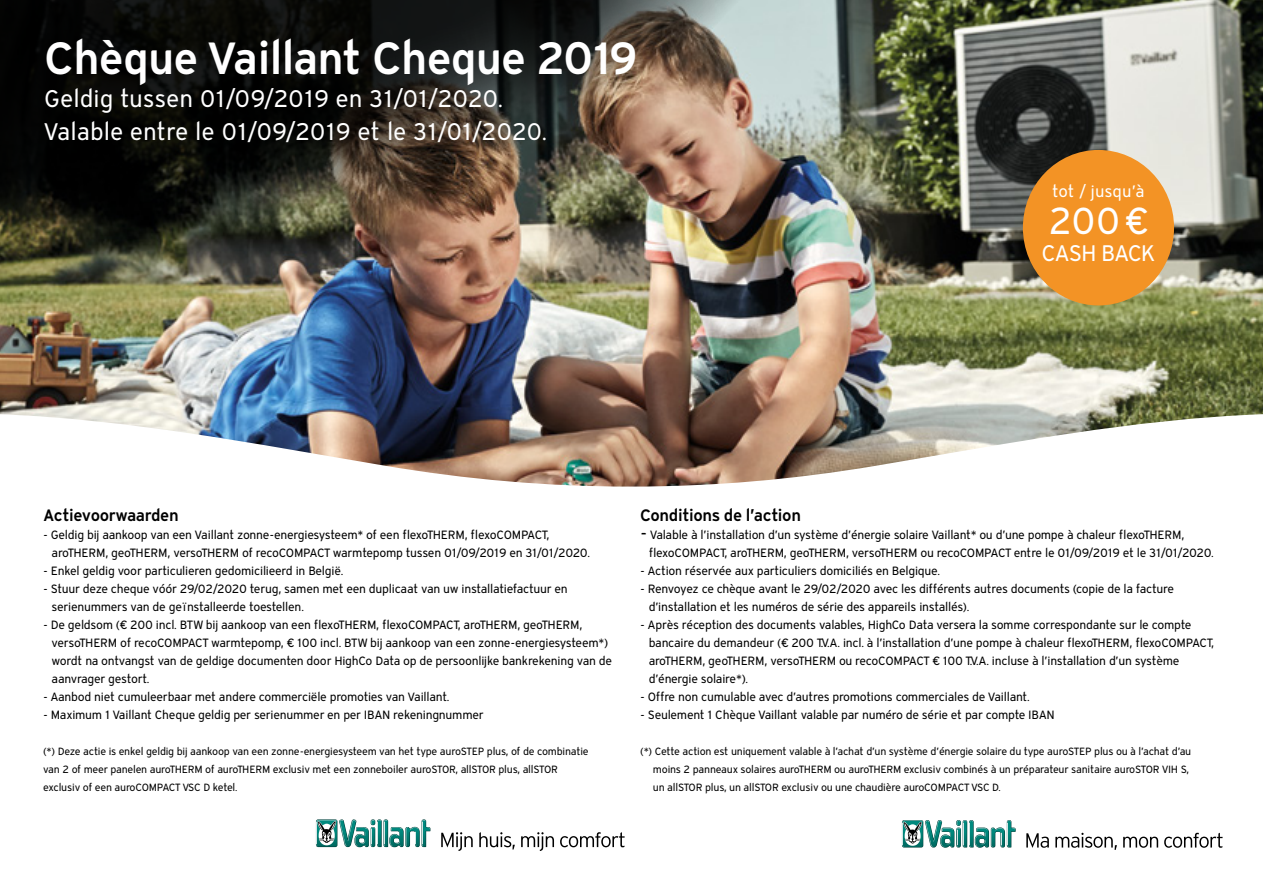
<style>
.page{position:relative;width:1263px;height:893px;background:#fff}
.page>*{position:absolute;margin:0;border:0;box-sizing:border-box;transform-origin:0 0}
.t1{font:600 45px "Vaillant 12";letter-spacing:-.02em;color:#fff}
.t2{font:37.5px "Vaillant 14";color:#fff}
.t3{font:24px/33px "Vaillant 12";letter-spacing:-.005em;color:#fff}
.t4{font:22.5px "Vaillant 14";letter-spacing:-.055em;color:#fff}
.t5{font:600 16.5px "Vaillant 12";letter-spacing:-.02em;color:#000}
.t6{font:16.5px "Vaillant 14";letter-spacing:-.005em;color:#fff}
.t7{font:12px/18px "Vaillant 12";letter-spacing:-.02em;color:#000}
.t8{font:10.5px/18px "Vaillant 12";letter-spacing:-.02em;color:#000}
.s1{font-size:18px}
</style>
<div class="page">
<img style="left:0;top:0;width:1263px;height:414px">
<svg style="left:0;top:414px;width:1263px;height:436px"></svg>
<svg style="left:316px;top:819px;width:114px;height:28px"></svg>
<svg style="left:441px;top:832px;width:32px;height:19px"></svg>
<svg style="left:479px;top:832px;width:36px;height:17px"></svg>
<svg style="left:521px;top:832px;width:33px;height:19px"></svg>
<svg style="left:560px;top:832px;width:65px;height:15px"></svg>
<svg style="left:902px;top:820px;width:114px;height:28px"></svg>
<svg style="left:1026px;top:833px;width:23px;height:15px"></svg>
<svg style="left:1055px;top:833px;width:62px;height:17px"></svg>
<svg style="left:1123px;top:837px;width:35px;height:11px"></svg>
<svg style="left:1164px;top:833px;width:58px;height:15px"></svg>
<img style="left:0;top:0;width:799px;height:268px">
<div style="left:1023px;top:150px;width:151px;height:155px;background:#f39325;border-radius:50%"></div>
<h1 class="t1" style="left:44px;top:28px;width:595px">Chèque Vaillant Cheque 2019</h1>
<h3 class="t3" style="left:44px;top:82px;width:504px">Geldig tussen 01/09/2019 en 31/01/2020.<br>Valable entre le 01/09/2019 et le 31/01/2020.</h3>
<h3 class="t6" style="left:1052px;top:180px;width:94px">tot / jusqu’à</h3>
<h2 class="t2" style="left:1048px;top:197px;width:101px">200€</h2>
<h3 class="t4" style="left:1041px;top:239px;width:115px">CASH BACK</h3>
<h3 class="t5" style="left:43px;top:504px;width:137px">Actievoorwaarden</h3>
<p class="t7" style="left:52px;top:526px;width:540px;text-indent:-8px">- Geldig bij aankoop van een Vaillant zonne-energiesysteem* of een flexoTHERM, flexoCOMPACT, aroTHERM, geoTHERM, versoTHERM of recoCOMPACT warmtepomp tussen 01/09/2019 en 31/01/2020.</p>
<p class="t7" style="left:43px;top:562px;width:302px">- Enkel geldig voor particulieren gedomicilieerd in België.</p>
<p class="t7" style="left:52px;top:580px;width:518px;text-indent:-8px">- Stuur deze cheque vóór 29/02/2020 terug, samen met een duplicaat van uw installatiefactuur en serienummers van de geïnstalleerde toestellen.</p>
<p class="t7" style="left:52px;top:616px;width:562px;text-indent:-8px">- De geldsom (€ 200 incl. BTW bij aankoop van een flexoTHERM, flexoCOMPACT, aroTHERM, geoTHERM, versoTHERM of recoCOMPACT warmtepomp, € 100 incl. BTW bij aankoop van een zonne-energiesysteem*) wordt na ontvangst van de geldige documenten door HighCo Data op de persoonlijke bankrekening van de aanvrager gestort.</p>
<p class="t7" style="left:43px;top:688px;width:408px">- Aanbod niet cumuleerbaar met andere commerciële promoties van Vaillant.</p>
<p class="t7" style="left:43px;top:706px;width:442px">- Maximum 1 Vaillant Cheque geldig per serienummer en per IBAN rekeningnummer</p>
<p class="t8" style="left:43px;top:743px;width:547px">(*) Deze actie is enkel geldig bij aankoop van een zonne-energiesysteem van het type auroSTEP plus, of de combinatie van 2 of meer panelen auroTHERM of auroTHERM exclusiv met een zonneboiler auroSTOR, allSTOR plus, allSTOR exclusiv of een auroCOMPACT VSC D ketel.</p>
<h3 class="t5" style="left:640px;top:504px;width:162px">Conditions de l’action</h3>
<p class="t7" style="left:649px;top:525px;width:567px;text-indent:-9px"><span class="s1">-</span> Valable à l’installation d’un système d’énergie solaire Vaillant* ou d’une pompe à chaleur flexoTHERM, flexoCOMPACT, aroTHERM, geoTHERM, versoTHERM ou recoCOMPACT entre le 01/09/2019 et le 31/01/2020.</p>
<p class="t7" style="left:640px;top:561px;width:301px">- Action réservée aux particuliers domiciliés en Belgique.</p>
<p class="t7" style="left:649px;top:579px;width:527px;text-indent:-8px">- Renvoyez ce chèque avant le 29/02/2020 avec les différents autres documents (copie de la facture d’installation et les numéros de série des appareils installés).</p>
<p class="t7" style="left:649px;top:615px;width:567px;text-indent:-8px">- Après réception des documents valables, HighCo Data versera la somme correspondante sur le compte bancaire du demandeur (€ 200 T.V.A. incl. à l’installation d’une pompe à chaleur flexoTHERM, flexoCOMPACT, aroTHERM, geoTHERM, versoTHERM ou recoCOMPACT € 100 T.V.A. incluse à l’installation d’un système d’énergie solaire*).</p>
<p class="t7" style="left:640px;top:687px;width:391px">- Offre non cumulable avec d’autres promotions commerciales de Vaillant.</p>
<p class="t7" style="left:640px;top:705px;width:416px">- Seulement 1 Chèque Vaillant valable par numéro de série et par compte IBAN</p>
<p class="t8" style="left:653px;top:742px;width:540px;text-indent:-13px">(*) Cette action est uniquement valable à l’achat d’un système d’énergie solaire du type auroSTEP plus ou à l’achat d’au moins 2 panneaux solaires auroTHERM ou auroTHERM exclusiv combinés à un préparateur sanitaire auroSTOR VIH S, un allSTOR plus, un allSTOR exclusiv ou une chaudière auroCOMPACT VSC D.</p>
</div>
